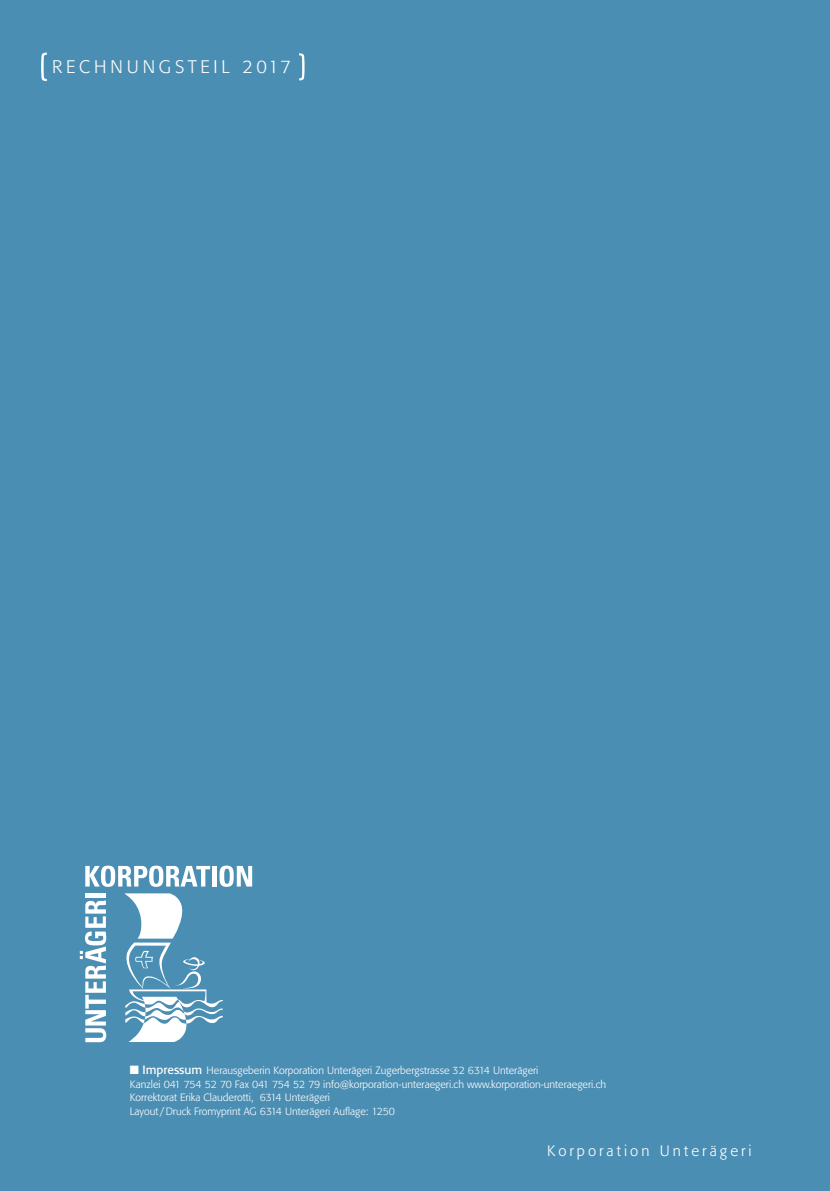
<style>
.page{position:relative;width:830px;height:1191px;background:#fff}
.page>*{position:absolute;margin:0;border:0;box-sizing:border-box;transform-origin:0 0}
.t1{font:300 18px "Formata BQ";letter-spacing:.21em;color:#fff}
.t2{font:300 15px "Formata BQ";letter-spacing:.2em;color:#fff}
.t3{font:300 10.5px/13.5px "Formata BQ";color:#fff}
.s1{font-weight:400;font-size:12px}
</style>
<div class="page">
<div style="left:0;top:0;width:829px;height:1191px;background:#4b8eb3"></div>
<svg style="left:299px;top:53px;width:5px;height:28px"></svg>
<svg style="left:41px;top:53px;width:6px;height:28px"></svg>
<svg style="left:85px;top:865px;width:125px;height:22px"></svg>
<hr style="left:212px;top:866px;width:4px;height:20px;background:#fff">
<svg style="left:219px;top:865px;width:33px;height:22px"></svg>
<svg style="left:80px;top:900px;width:26px;height:142px"></svg>
<hr style="left:85px;top:893px;width:21px;height:4px;background:#fff">
<svg style="left:124px;top:893px;width:99px;height:149px"></svg>
<h1 class="t1" style="left:52px;top:56px;width:240px">RECHNUNGSTEIL 2017</h1>
<p class="t3" style="left:130px;top:1064px;width:477px">■ <span class="s1">Impressum</span> Herausgeberin Korporation Unterägeri Zugerbergstrasse 32 6314 Unterägeri<br>Kanzlei 041 754 52 70 Fax 041 754 52 79 info@korporation-unteraegeri.ch www.korporation-unteraegeri.ch Korrektorat Erika Clauderotti, 6314 Unterägeri<br>Layout /Druck Fromyprint AG 6314 Unterägeri Auflage: 1250</p>
<h2 class="t2" style="left:547px;top:1142px;width:206px">Korporation Unterägeri</h2>
</div>
